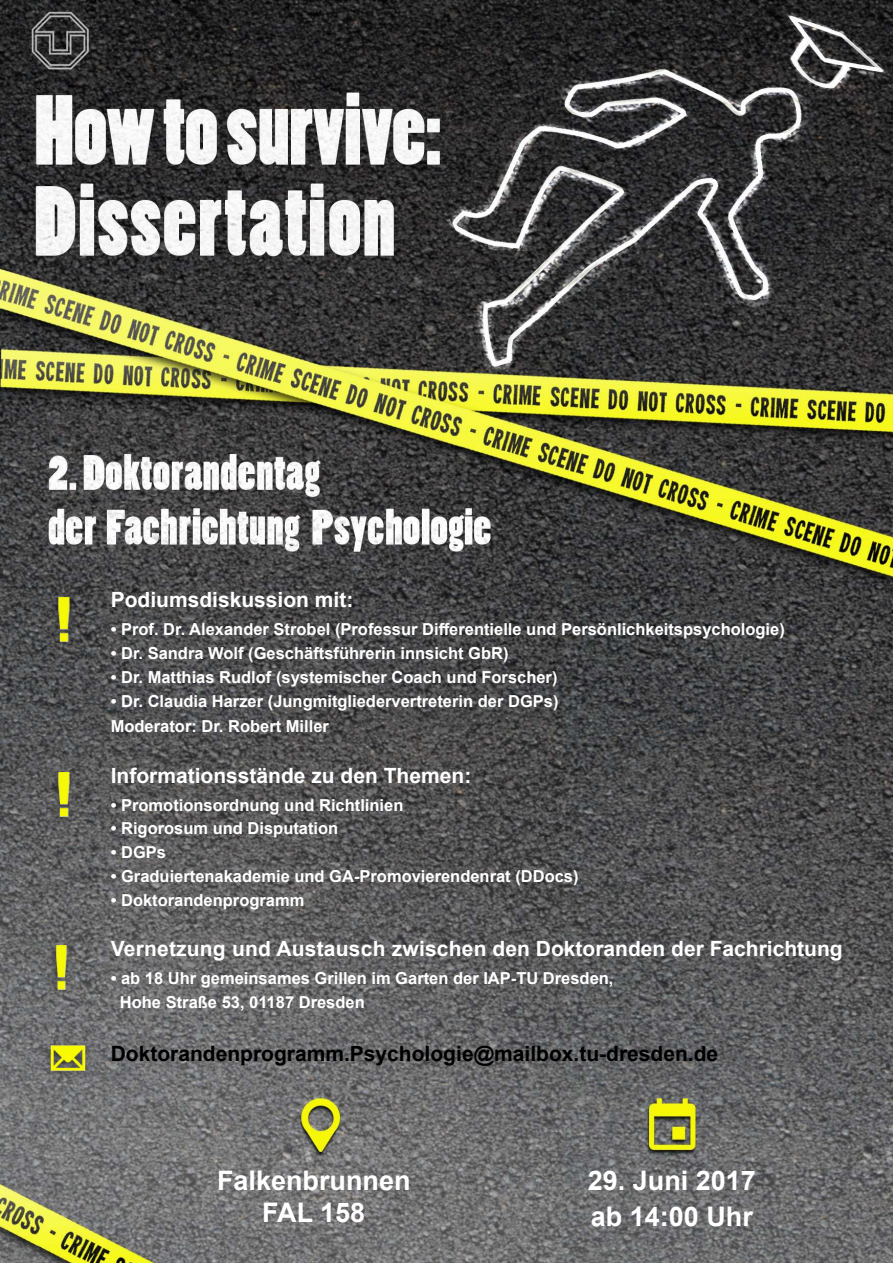
<style>
.page{position:relative;width:893px;height:1263px;background:#fff}
.page>*{position:absolute;margin:0;border:0;box-sizing:border-box;transform-origin:0 0}
.t1{font:700 27px/32.4px "Arial";color:#fff;text-align:center}
.t2{font:700 21px "Arial";color:#fff}
.t3{font:700 21px "Arial";color:#000}
.t4{font:700 16.5px/23.7px "Arial";color:#fff}
</style>
<div class="page">
<img style="left:0;top:0;width:893px;height:1263px">
<div style="left:49px;top:765px;width:27px;height:60px;background:#221f1f;opacity:.75"></div>
<img style="left:57px;top:769px;width:14px;height:51px">
<div style="left:46px;top:939px;width:27px;height:60px;background:#221f1f;opacity:.75"></div>
<img style="left:54px;top:943px;width:14px;height:50px">
<div style="left:49px;top:590px;width:27px;height:60px;background:#221f1f;opacity:.75"></div>
<img style="left:57px;top:594px;width:14px;height:50px">
<div style="left:42px;top:1040px;width:50px;height:40px;background:#221f1f;opacity:.75"></div>
<img style="left:49px;top:1038px;width:39px;height:39px">
<p class="t2" style="left:111px;top:588px;width:244px">Podiumsdiskussion mit:</p>
<p class="t4" style="left:111px;top:618px;width:676px">• Prof. Dr. Alexander Strobel (Professur Diferentielle und Persönlichkeitspsychologie)</p>
<p class="t4" style="left:111px;top:642px;width:399px">• Dr. Sandra Wolf (Geschäftsführerin innsicht GbR)</p>
<p class="t4" style="left:111px;top:665px;width:448px">• Dr. Matthias Rudlof (systemischer Coach und Forscher)</p>
<p class="t4" style="left:111px;top:689px;width:449px">• Dr. Claudia Harzer (Jungmitgliedervertreterin der DGPs)</p>
<p class="t4" style="left:111px;top:714px;width:220px">Moderator: Dr. Robert Miller</p>
<p class="t2" style="left:111px;top:760px;width:362px">Informationsstände zu den Themen:</p>
<p class="t4" style="left:111px;top:793px;width:294px">• Promotionsordnung und Richtlinien</p>
<p class="t4" style="left:111px;top:817px;width:229px">• Rigorosum und Disputation</p>
<p class="t4" style="left:111px;top:841px;width:57px">• DGPs</p>
<p class="t4" style="left:111px;top:864px;width:469px">• Graduiertenakademie und GA-Promovierendenrat (DDocs)</p>
<p class="t4" style="left:111px;top:888px;width:195px">• Doktorandenprogramm</p>
<p class="t2" style="left:111px;top:934px;width:733px">Vernetzung und Austausch zwischen den Doktoranden der Fachrichtung</p>
<p class="t4" style="left:120px;top:966px;width:495px;text-indent:-9px">• ab 18 Uhr gemeinsames Grillen im Garten der IAP-TU Dresden,<br>Hohe Straße 53, 01187 Dresden</p>
<p class="t3" style="left:111px;top:1039px;width:609px">Doktorandenprogramm.Psychologie@mailbox.tu-dresden.de</p>
<h1 class="t1" style="left:217px;top:1164px;width:195px">Falkenbrunnen<br>FAL 158</h1>
<h1 class="t1" style="left:588px;top:1162px;width:170px;line-height:36.6px;text-align:left">29. Juni 2017 ab 14:00 Uhr</h1>
</div>
